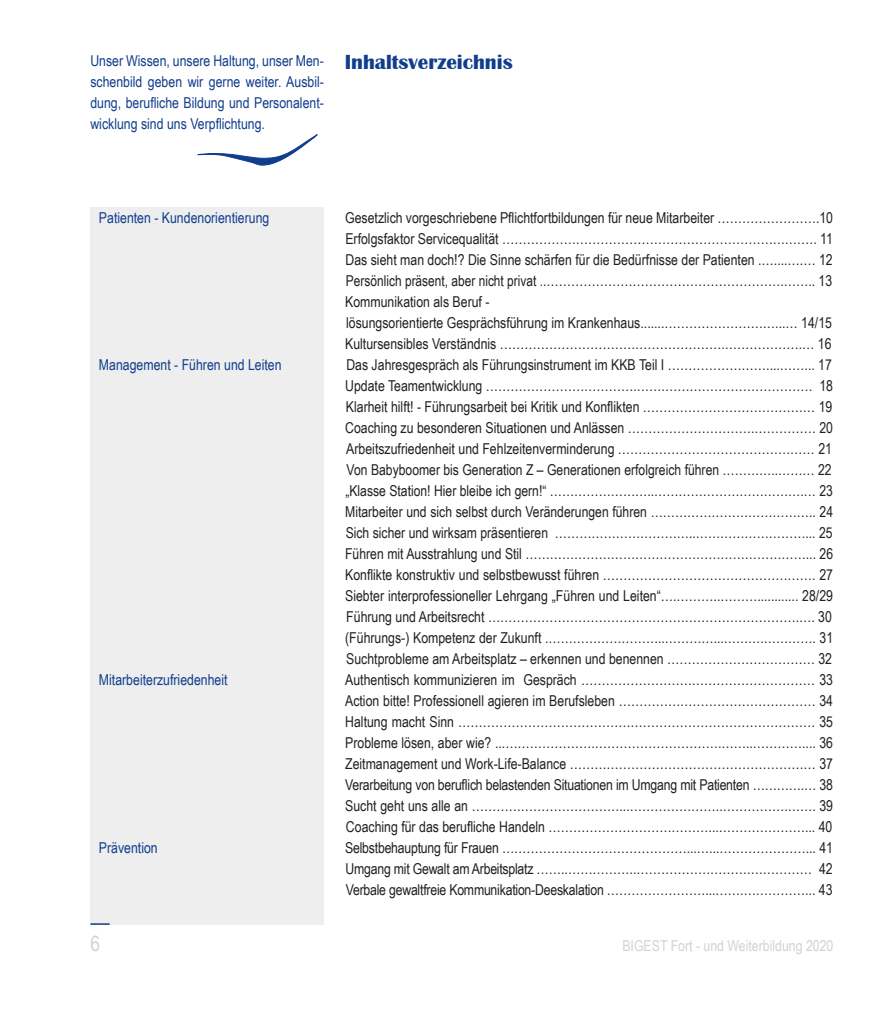
<style>
.page{position:relative;width:881px;height:1029px;background:#fff}
.page>*{position:absolute;margin:0;border:0;box-sizing:border-box;transform-origin:0 0}
.t1{font:700 21px "Britannic";color:#103d8c}
.t2{font:21px "Arial Narrow";color:#d1d2d4}
.t3{font:15px/21px "Arial Narrow";color:#231f20}
.t4{font:15px/21px "Arial Narrow";color:#103d8c;text-align:justify}
.t5{font:15px "Arial Narrow";color:#d1d2d4}
</style>
<div class="page">
<svg style="left:197px;top:134px;width:121px;height:31px"></svg>
<div style="left:90px;top:207px;width:234px;height:718px;background:#eeeeef"></div>
<hr style="left:90px;top:923px;width:20px;height:2px;background:#103d8c">
<p class="t4" style="left:90px;top:50px;width:235px">Unser Wissen, unsere Haltung, unser Men&shy;schenbild geben wir gerne weiter. Ausbil&shy;dung, berufliche Bildung und Personalent&shy;wicklung sind uns Verpflichtung.</p>
<h1 class="t1" style="left:344px;top:51px;width:169px">Inhaltsverzeichnis</h1>
<p class="t4" style="left:99px;top:207px;width:172px">Patienten - Kundenorientierung</p>
<p class="t4" style="left:99px;top:354px;width:184px">Management - Führen und Leiten</p>
<p class="t4" style="left:99px;top:669px;width:130px">Mitarbeiterzufriedenheit</p>
<p class="t4" style="left:99px;top:837px;width:60px">Prävention</p>
<p class="t3" style="left:345px;top:207px;width:489px">Gesetzlich vorgeschriebene Pflichtfortbildungen für neue Mitarbeiter …………………….10<br>Erfolgsfaktor Servicequalität …………………………………………………………….……. 11<br>Das sieht man doch!? Die Sinne schärfen für die Bedürfnisse der Patienten .…....….… 12<br>Persönlich präsent, aber nicht privat ..………………………………………………….…….. 13<br>Kommunikation als Beruf -<br>lösungsorientierte Gesprächsführung im Krankenhaus.......………………………...… 14/15<br>Kultursensibles Verständnis ……………………………………………….……………….… 16<br>Das Jahresgespräch als Führungsinstrument im KKB Teil I ……………………....……... 17<br>Update Teamentwicklung ……………………………….…….……………………………… 18<br>Klarheit hilft! - Führungsarbeit bei Kritik und Konflikten …………………………………… 19<br>Coaching zu besonderen Situationen und Anlässen ………………………….…………… 20<br>Arbeitszufriedenheit und Fehlzeitenverminderung ………………………………………… 21<br>Von Babyboomer bis Generation Z – Generationen erfolgreich führen …………..……… 22 „Klasse Station! Hier bleibe ich gern!“ ……………………..……………………………….… 23<br>Mitarbeiter und sich selbst durch Veränderungen führen ………………………………….. 24<br>Sich sicher und wirksam präsentieren ……………………………..………………………... 25<br>Führen mit Ausstrahlung und Stil ……………………………………………………………... 26<br>Konflikte konstruktiv und selbstbewusst führen ……………………………………………. 27<br>Siebter interprofessioneller Lehrgang „Führen und Leiten“….………..………............ 28/29<br>Führung und Arbeitsrecht ………………………………………………………………….…. 30 (Führungs-) Kompetenz der Zukunft .………………………..…………...……….…………. 31<br>Suchtprobleme am Arbeitsplatz – erkennen und benennen ……………………………… 32<br>Authentisch kommunizieren im Gespräch ………………………………………………… 33<br>Action bitte! Professionell agieren im Berufsleben ………………………………………… 34<br>Haltung macht Sinn …………………………………………………………………………… 35<br>Probleme lösen, aber wie? ...………………….………………………….……..………….... 36<br>Zeitmanagement und Work-Life-Balance …………………………………………………… 37<br>Verarbeitung von beruflich belastenden Situationen im Umgang mit Patienten ………….… 38<br>Sucht geht uns alle an ………………………………...…………………..…………….……. 39<br>Coaching für das berufliche Handeln …………………………………...…………………... 40<br>Selbstbehauptung für Frauen ………………………………………...…...…………………... 41<br>Umgang mit Gewalt am Arbeitsplatz ……..……………..……………………….…………… 42<br>Verbale gewaltfreie Kommunikation-Deeskalation ……………………...…….……………... 43</p>
<h1 class="t2" style="left:90px;top:928px;width:11px">6</h1>
<p class="t5" style="left:622px;top:934px;width:212px">BIGEST Fort - und Weiterbildung 2020</p>
</div>
